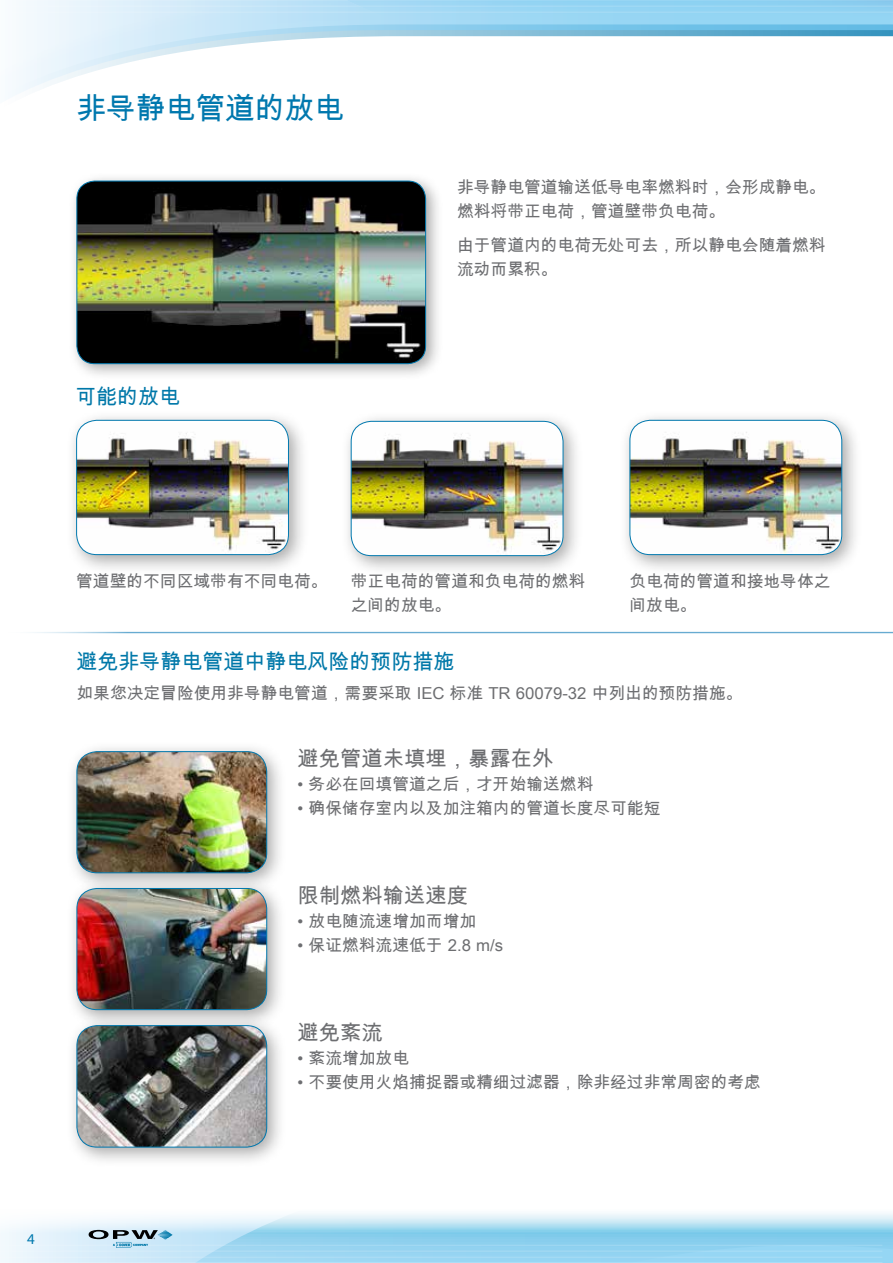
<style>
.page{position:relative;width:893px;height:1263px;background:#fff}
.page>*{position:absolute;margin:0;border:0;box-sizing:border-box;transform-origin:0 0}
.t1{font:30px "Arial Unicode MS";letter-spacing:-.01em;color:#0078ae}
.t2{font:21px "Arial Unicode MS";color:#6d6e71}
.t3{font:21px "Arial Unicode MS";color:#0078a9}
.t4{font:16.5px/24px "Arial Unicode MS";color:#6d6e71}
.t5{font:15px "Myriad Pro";color:#0078ae}
</style>
<div class="page">
<div style="left:0;top:1206px;width:893px;height:57px;background:linear-gradient(to bottom,#fdfefe,#e2f1fb)"></div>
<svg style="left:68px;top:1206px;width:825px;height:57px"></svg>
<hr style="left:0;top:1245px;width:882px;height:1px;background:#fff">
<hr style="left:0;top:1257px;width:882px;height:1px;background:#fff">
<hr style="left:0;top:1251px;width:882px;height:1px;background:#fff">
<hr style="left:0;top:1262px;width:882px;height:1px;background:#fff">
<svg style="left:89px;top:1230px;width:84px;height:18px"></svg>
<svg style="left:12px;top:1px;width:99px;height:95px"></svg>
<svg style="left:111px;top:1px;width:782px;height:66px"></svg>
<hr style="left:0;top:12px;width:893px;height:1px;background:#fff">
<hr style="left:0;top:6px;width:893px;height:1px;background:#fff">
<div style="left:66px;top:741px;width:221px;height:152px;background:#000;opacity:.34"></div>
<img style="left:77px;top:752px;width:190px;height:121px">
<div style="left:77px;top:751px;width:190px;height:122px;border:1px solid #0078ae;border-radius:20px"></div>
<div style="left:66px;top:877px;width:221px;height:153px;background:#000;opacity:.34"></div>
<img style="left:77px;top:888px;width:190px;height:122px">
<div style="left:77px;top:888px;width:190px;height:122px;border:1px solid #0078ae;border-radius:20px"></div>
<div style="left:66px;top:1015px;width:221px;height:152px;background:#000;opacity:.34"></div>
<img style="left:77px;top:1025px;width:190px;height:122px">
<div style="left:77px;top:1025px;width:190px;height:122px;border:1px solid #0078ae;border-radius:20px"></div>
<div style="left:67px;top:172px;width:376px;height:209px;background:#000;opacity:.34"></div>
<img style="left:77px;top:181px;width:349px;height:183px">
<div style="left:77px;top:181px;width:349px;height:183px;border:1px solid #0078ae;border-radius:18px"></div>
<div style="left:66px;top:409px;width:243px;height:166px;background:#000;opacity:.34"></div>
<img style="left:77px;top:424px;width:211px;height:131px">
<div style="left:76px;top:420px;width:213px;height:135px;border:1px solid #0078ae;border-radius:20px"></div>
<div style="left:340px;top:410px;width:243px;height:166px;background:#000;opacity:.34"></div>
<img style="left:351px;top:425px;width:212px;height:131px">
<div style="left:351px;top:421px;width:212px;height:135px;border:1px solid #0078ae;border-radius:20px"></div>
<div style="left:619px;top:409px;width:243px;height:166px;background:#000;opacity:.34"></div>
<img style="left:630px;top:424px;width:212px;height:131px">
<div style="left:629px;top:420px;width:213px;height:135px;border:1px solid #0078ae;border-radius:20px"></div>
<hr style="left:0;top:632px;width:893px;height:1px;background:#67abd1">
<h1 class="t1" style="left:77px;top:86px;width:269px">非导静电管道的放电</h1>
<p class="t3" style="left:75px;top:381px;width:106px">可能的放电</p>
<p class="t4" style="left:457px;top:174px;width:370px">非导静电管道输送低导电率燃料时，会形成静电。燃料将带正电荷，管道壁带负电荷。</p>
<p class="t4" style="left:457px;top:233px;width:370px">由于管道内的电荷无处可去，所以静电会随着燃料流动而累积。</p>
<p class="t4" style="left:76px;top:569px;width:253px">管道壁的不同区域带有不同电荷。</p>
<p class="t4" style="left:351px;top:569px;width:236px">带正电荷的管道和负电荷的燃料之间的放电。</p>
<p class="t4" style="left:629px;top:569px;width:203px">负电荷的管道和接地导体之间放电。</p>
<p class="t3" style="left:77px;top:646px;width:379px">避免非导静电管道中静电风险的预防措施</p>
<p class="t4" style="left:77px;top:681px;width:667px">如果您决定冒险使用非导静电管道，需要采取 IEC 标准 TR 60079-32 中列出的预防措施。</p>
<p class="t2" style="left:298px;top:744px;width:257px">避免管道未填埋，暴露在外</p>
<p class="t4" style="left:298px;top:772px;width:297px">• 务必在回填管道之后，才开始输送燃料</p>
<p class="t4" style="left:298px;top:796px;width:364px">• 确保储存室内以及加注箱内的管道长度尽可能短</p>
<p class="t2" style="left:298px;top:880px;width:172px">限制燃料输送速度</p>
<p class="t4" style="left:298px;top:909px;width:180px">• 放电随流速增加而增加</p>
<p class="t4" style="left:298px;top:933px;width:207px">• 保证燃料流速低于 2.8 m/s</p>
<p class="t2" style="left:298px;top:1018px;width:87px">避免紊流</p>
<p class="t4" style="left:298px;top:1046px;width:113px">• 紊流增加放电</p>
<p class="t4" style="left:298px;top:1070px;width:465px">• 不要使用火焰捕捉器或精细过滤器，除非经过非常周密的考虑</p>
<p class="t5" style="left:27px;top:1230px;width:9px">4</p>
</div>
